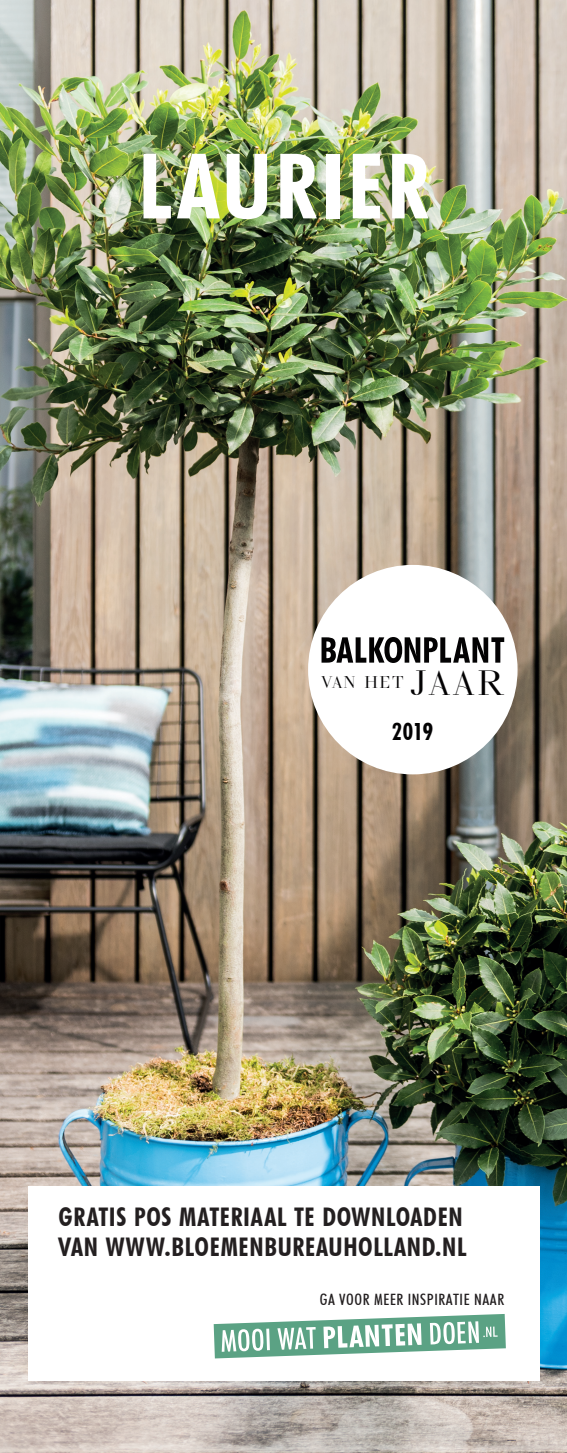
<style>
.page{position:relative;width:567px;height:1453px;background:#fff}
.page>*{position:absolute;margin:0;border:0;box-sizing:border-box;transform-origin:0 0}
.t1{font:700 condensed 90.62px "Futura BT";letter-spacing:.04em;color:#fff}
.t2{font:700 condensed 25.68px/29.9px "Futura BT";letter-spacing:.025em;color:#231f20}
.t3{font:700 condensed 23.65px "Futura BT";color:#030203}
.t4{font:15.85px "Shamery";letter-spacing:.065em;color:#030203}
.t5{font:500 condensed 15.65px "Futura BT";letter-spacing:.04em;color:#231f20}
.s1{font-size:32.83px}
</style>
<div class="page">
<img style="left:0;top:0;width:567px;height:1453px">
<div style="left:308px;top:565px;width:210px;height:209px;background:#fff;border-radius:50%"></div>
<svg style="left:321px;top:637px;width:183px;height:26px"></svg>
<div style="left:28px;top:1185px;width:512px;height:195px;background:#fff"></div>
<svg style="left:214px;top:1314px;width:292px;height:44px"></svg>
<h1 class="t1" style="left:138px;top:131px;width:292px">LAURIER</h1>
<p class="t4" style="left:321px;top:675px;width:186px">VAN HET <span class="s1">JAAR</span></p>
<p class="t3" style="left:392px;top:717px;width:43px">2019</p>
<p class="t2" style="left:59px;top:1202px;width:409px">GRATIS POS MATERIAAL TE DOWNLOADEN<br>VAN WWW.BLOEMENBUREAUHOLLAND.NL</p>
<p class="t5" style="left:320px;top:1290px;width:186px">GA VOOR MEER INSPIRATIE NAAR</p>
</div>
